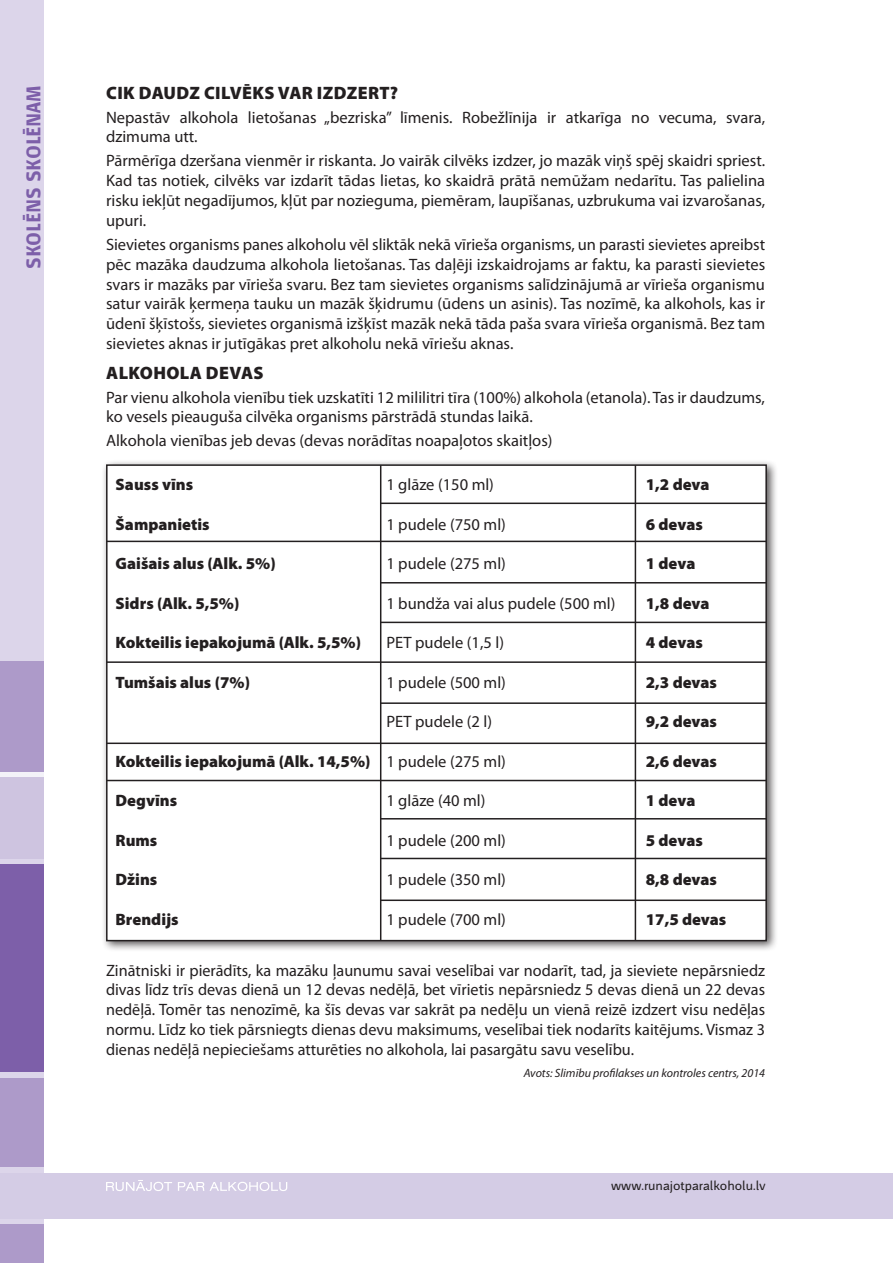
<style>
.page{position:relative;width:893px;height:1263px;background:#fff}
.page>*{position:absolute;margin:0;border:0;box-sizing:border-box;transform-origin:0 0}
.t1{font:700 21px "Mr Jones LV";color:#7d5fa9}
.t2{font:900 18px "Myriad Pro";letter-spacing:.02em;color:#231f20}
.t3{font:16.5px/19.8px "Myriad Pro";color:#231f20;text-align:justify}
.t4{font:900 16.5px "Myriad Pro";color:#231f20}
.t5{font:13.5px "Mr Jones LV";color:#231f20}
.t6{font:italic 12px "Myriad Pro";color:#231f20}
</style>
<div class="page">
<div style="left:0;top:0;width:44px;height:1263px;background:#dcd5ea"></div>
<div style="left:0;top:1173px;width:893px;height:45px;background:#d4cce5"></div>
<div style="left:0;top:740px;width:44px;height:63px;background:#f3f2f8"></div>
<div style="left:0;top:864px;width:44px;height:208px;background:#7d5fa9"></div>
<div style="left:0;top:777px;width:44px;height:82px;background:#cec4e0"></div>
<div style="left:0;top:661px;width:44px;height:111px;background:#ad9ac9"></div>
<div style="left:0;top:1078px;width:44px;height:89px;background:#ad9ac9"></div>
<div style="left:0;top:1224px;width:44px;height:39px;background:#ad9ac9"></div>
<svg style="left:106px;top:1180px;width:66px;height:11px"></svg>
<svg style="left:178px;top:1182px;width:109px;height:9px"></svg>
<div style="left:101px;top:459px;width:677px;height:494px;background:#231f20;opacity:.75"></div>
<div style="left:107px;top:465px;width:659px;height:475px;background:#fff"></div>
<div style="left:106px;top:464px;width:661px;height:477px;border:2px solid #231f20"></div>
<hr style="left:380px;top:465px;width:1px;height:475px;background:#231f20">
<hr style="left:635px;top:465px;width:1px;height:475px;background:#231f20">
<hr style="left:107px;top:541px;width:659px;height:1px;background:#231f20">
<hr style="left:381px;top:503px;width:385px;height:1px;background:#231f20">
<hr style="left:381px;top:582px;width:385px;height:1px;background:#231f20">
<hr style="left:381px;top:622px;width:385px;height:1px;background:#231f20">
<hr style="left:381px;top:702px;width:385px;height:2px;background:#231f20">
<hr style="left:381px;top:818px;width:385px;height:1px;background:#231f20">
<hr style="left:381px;top:858px;width:385px;height:1px;background:#231f20">
<hr style="left:381px;top:899px;width:385px;height:2px;background:#231f20">
<hr style="left:107px;top:661px;width:659px;height:2px;background:#231f20">
<hr style="left:107px;top:780px;width:659px;height:1px;background:#231f20">
<hr style="left:107px;top:742px;width:659px;height:2px;background:#231f20">
<p class="t1" style="left:22px;top:269px;width:185px;rotate:-90deg">SKOLĒNS SKOLĒNAM</p>
<p class="t2" style="left:106px;top:82px;width:9px">Cik</p>
<p class="t2" style="left:139px;top:82px;width:261px">daudz cilvēks var izdzert?</p>
<p class="t3" style="left:106px;top:107px;width:661px">Nepastāv alkohola lietošanas „bezriska” līmenis. Robežlīnija ir atkarīga no vecuma, svara, dzimuma utt.</p>
<p class="t3" style="left:106px;top:151px;width:661px">Pārmērīga dzeršana vienmēr ir riskanta. Jo vairāk cilvēks izdzer, jo mazāk viņš spēj skaidri spriest.<br>Kad tas notiek, cilvēks var izdarīt tādas lietas, ko skaidrā prātā nemūžam nedarītu. Tas palielina risku iekļūt negadījumos, kļūt par nozieguma, piemēram, laupīšanas, uzbrukuma vai izvarošanas, upuri.</p>
<p class="t3" style="left:106px;top:234px;width:661px">Sievietes organisms panes alkoholu vēl sliktāk nekā vīrieša organisms, un parasti sievietes apreibst pēc mazāka daudzuma alkohola lietošanas. Tas daļēji izskaidrojams ar faktu, ka parasti sievietes svars ir mazāks par vīrieša svaru. Bez tam sievietes organisms salīdzinājumā ar vīrieša organismu satur vairāk ķermeņa tauku un mazāk šķidrumu (ūdens un asinis). Tas nozīmē, ka alkohols, kas ir ūdenī šķīstošs, sievietes organismā izšķīst mazāk nekā tāda paša svara vīrieša organismā. Bez tam sievietes aknas ir jutīgākas pret alkoholu nekā vīriešu aknas.</p>
<p class="t2" style="left:106px;top:362px;width:159px">Alkohola devas</p>
<p class="t3" style="left:106px;top:387px;width:660px">Par vienu alkohola vienību tiek uzskatīti 12 mililitri tīra (100%) alkohola (etanola). Tas ir daudzums, ko vesels pieauguša cilvēka organisms pārstrādā stundas laikā.</p>
<p class="t3" style="left:106px;top:431px;width:448px">Alkohola vienības jeb devas (devas norādītas noapaļotos skaitļos)</p>
<p class="t4" style="left:116px;top:475px;width:79px">Sauss vīns</p>
<p class="t4" style="left:116px;top:515px;width:96px">Šampanietis</p>
<p class="t4" style="left:116px;top:554px;width:162px">Gaišais alus (Alk. 5%)</p>
<p class="t4" style="left:116px;top:594px;width:125px">Sidrs (Alk. 5,5%)</p>
<p class="t4" style="left:116px;top:633px;width:247px">Kokteilis iepakojumā (Alk. 5,5%)</p>
<p class="t4" style="left:116px;top:673px;width:136px">Tumšais alus (7%)</p>
<p class="t4" style="left:116px;top:752px;width:257px">Kokteilis iepakojumā (Alk. 14,5%)</p>
<p class="t4" style="left:116px;top:791px;width:63px">Degvīns</p>
<p class="t4" style="left:116px;top:831px;width:43px">Rums</p>
<p class="t4" style="left:116px;top:870px;width:43px">Džins</p>
<p class="t4" style="left:116px;top:910px;width:65px">Brendijs</p>
<p class="t3" style="left:386px;top:474px;width:109px">1 glāze (150 ml)</p>
<p class="t4" style="left:646px;top:475px;width:65px">1,2 deva</p>
<p class="t3" style="left:386px;top:514px;width:121px">1 pudele (750 ml)</p>
<p class="t4" style="left:646px;top:515px;width:58px">6 devas</p>
<p class="t3" style="left:386px;top:553px;width:121px">1 pudele (275 ml)</p>
<p class="t4" style="left:646px;top:554px;width:51px">1 deva</p>
<p class="t3" style="left:386px;top:593px;width:231px">1 bundža vai alus pudele (500 ml)</p>
<p class="t4" style="left:646px;top:594px;width:65px">1,8 deva</p>
<p class="t3" style="left:386px;top:632px;width:119px">PET pudele (1,5 l)</p>
<p class="t4" style="left:646px;top:633px;width:58px">4 devas</p>
<p class="t3" style="left:386px;top:672px;width:121px">1 pudele (500 ml)</p>
<p class="t4" style="left:646px;top:673px;width:73px">2,3 devas</p>
<p class="t3" style="left:386px;top:711px;width:107px">PET pudele (2 l)</p>
<p class="t4" style="left:646px;top:712px;width:73px">9,2 devas</p>
<p class="t3" style="left:386px;top:751px;width:121px">1 pudele (275 ml)</p>
<p class="t4" style="left:646px;top:752px;width:73px">2,6 devas</p>
<p class="t3" style="left:386px;top:790px;width:101px">1 glāze (40 ml)</p>
<p class="t4" style="left:646px;top:791px;width:51px">1 deva</p>
<p class="t3" style="left:386px;top:830px;width:121px">1 pudele (200 ml)</p>
<p class="t4" style="left:646px;top:831px;width:58px">5 devas</p>
<p class="t3" style="left:386px;top:869px;width:121px">1 pudele (350 ml)</p>
<p class="t4" style="left:646px;top:870px;width:73px">8,8 devas</p>
<p class="t3" style="left:386px;top:909px;width:121px">1 pudele (700 ml)</p>
<p class="t4" style="left:646px;top:910px;width:82px">17,5 devas</p>
<p class="t3" style="left:106px;top:960px;width:661px">Zinātniski ir pierādīts, ka mazāku ļaunumu savai veselībai var nodarīt, tad, ja sieviete nepārsniedz divas līdz trīs devas dienā un 12 devas nedēļā, bet vīrietis nepārsniedz 5 devas dienā un 22 devas nedēļā. Tomēr tas nenozīmē, ka šīs devas var sakrāt pa nedēļu un vienā reizē izdzert visu nedēļas normu. Līdz ko tiek pārsniegts dienas devu maksimums, veselībai tiek nodarīts kaitējums. Vismaz 3 dienas nedēļā nepieciešams atturēties no alkohola, lai pasargātu savu veselību.</p>
<p class="t6" style="left:524px;top:1065px;width:243px">Avots: Slimību profilakses un kontroles centrs, 2014</p>
<p class="t5" style="left:611px;top:1178px;width:156px">www.runajotparalkoholu.lv</p>
</div>
